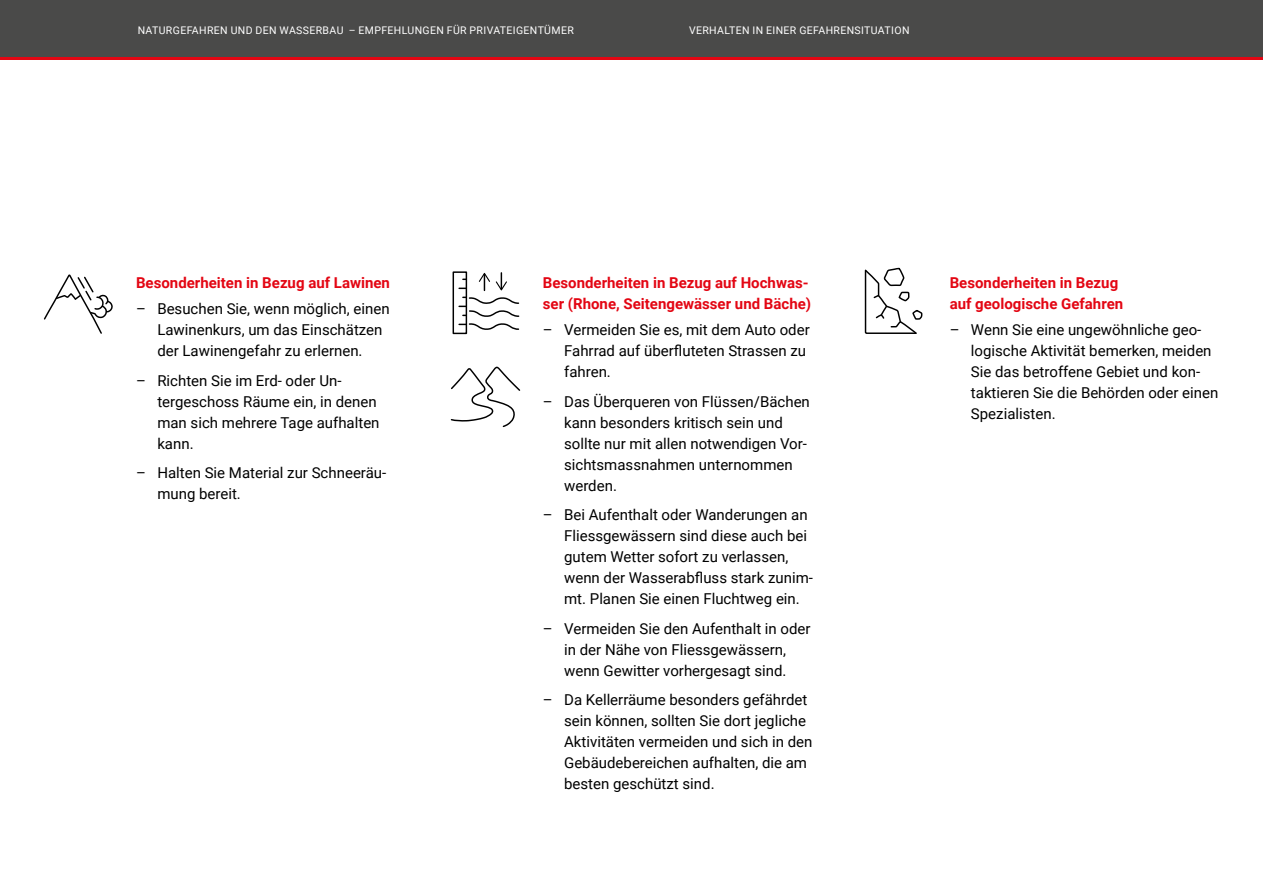
<style>
.page{position:relative;width:1263px;height:893px;background:#fff}
.page>*{position:absolute;margin:0;border:0;box-sizing:border-box;transform-origin:0 0}
.t1{font:15px/21px "Roboto";color:#000}
.t2{font:700 15px/21px "Roboto";color:#e30613}
.t3{font:10.5px "Roboto";letter-spacing:.035em;color:#fff}
</style>
<div class="page">
<svg style="left:44px;top:274px;width:69px;height:60px"></svg>
<div style="left:453px;top:271px;width:14px;height:63px;border:1px solid #000"></div>
<svg style="left:479px;top:273px;width:11px;height:17px"></svg>
<svg style="left:496px;top:273px;width:11px;height:17px"></svg>
<svg style="left:459px;top:296px;width:61px;height:35px"></svg>
<svg style="left:450px;top:366px;width:71px;height:61px"></svg>
<svg style="left:864px;top:267px;width:59px;height:67px"></svg>
<div style="left:0;top:0;width:1263px;height:60px;background:#4a4a49"></div>
<hr style="left:0;top:57px;width:1263px;height:3px;background:#e30613">
<p class="t3" style="left:138px;top:23px;width:438px">NATURGEFAHREN UND DEN WASSERBAU – EMPFEHLUNGEN FÜR PRIVATEIGENTÜMER</p>
<p class="t3" style="left:689px;top:23px;width:222px">VERHALTEN IN EINER GEFAHRENSITUATION</p>
<p class="t2" style="left:136px;top:271px;width:255px">Besonderheiten in Bezug auf Lawinen</p>
<p class="t1" style="left:157px;top:298px;width:234px;text-indent:-21px">– Besuchen Sie, wenn möglich, einen<br>Lawinenkurs, um das Einschätzen der Lawinengefahr zu erlernen.</p>
<p class="t1" style="left:157px;top:369px;width:224px;text-indent:-21px">– Richten Sie im Erd- oder Un&shy;tergeschoss Räume ein, in denen man sich mehrere Tage aufhalten kann.</p>
<p class="t1" style="left:157px;top:462px;width:230px;text-indent:-21px">– Halten Sie Material zur Schneeräu&shy;mung bereit.</p>
<p class="t2" style="left:543px;top:271px;width:270px">Besonderheiten in Bezug auf Hochwas&shy;ser (Rhone, Seitengewässer und Bäche)</p>
<p class="t1" style="left:564px;top:319px;width:247px;text-indent:-21px">– Vermeiden Sie es, mit dem Auto oder<br>Fahrrad auf überfluteten Strassen zu fahren.</p>
<p class="t1" style="left:564px;top:390px;width:247px;text-indent:-21px">– Das Überqueren von Flüssen/Bächen kann besonders kritisch sein und sollte nur mit allen notwendigen Vor&shy;sichtsmassnahmen unternommen werden.</p>
<p class="t1" style="left:564px;top:504px;width:250px;text-indent:-21px">– Bei Aufenthalt oder Wanderungen an Fliessgewässern sind diese auch bei gutem Wetter sofort zu verlassen, wenn der Wasserabfluss stark zunim&shy;mt. Planen Sie einen Fluchtweg ein.</p>
<p class="t1" style="left:543px;top:617px;width:269px;text-align:center">– Vermeiden Sie den Aufenthalt in oder in der Nähe von Fliessgewässern,<br>wenn Gewitter vorhergesagt sind.</p>
<p class="t1" style="left:564px;top:689px;width:250px;text-indent:-21px">– Da Kellerräume besonders gefährdet sein können, sollten Sie dort jegliche Aktivitäten vermeiden und sich in den Gebäudebereichen aufhalten, die am besten geschützt sind.</p>
<p class="t2" style="left:950px;top:271px;width:175px">Besonderheiten in Bezug auf geologische Gefahren</p>
<p class="t1" style="left:971px;top:319px;width:249px;text-indent:-21px">– Wenn Sie eine ungewöhnliche geo&shy;logische Aktivität bemerken, meiden<br>Sie das betroffene Gebiet und kon&shy;taktieren Sie die Behörden oder einen<br>Spezialisten.</p>
</div>
